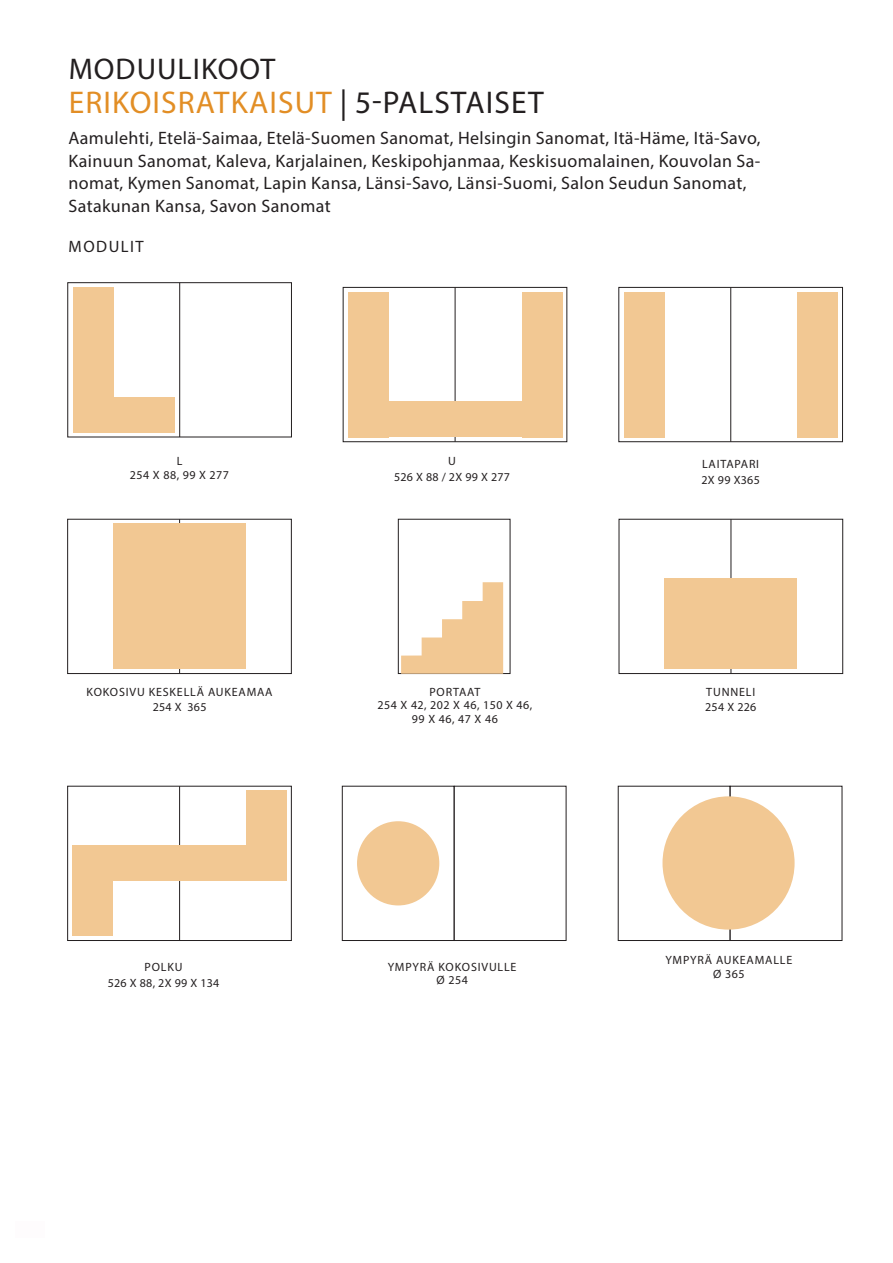
<style>
.page{position:relative;width:893px;height:1263px;background:#fff}
.page>*{position:absolute;margin:0;border:0;box-sizing:border-box;transform-origin:0 0}
.otsikko_900{font:31.5px "Myriad Pro";letter-spacing:.035em;color:#e28e25}
.otsikko_900-2{font:30px "Myriad Pro";letter-spacing:.035em;color:#231f20}
.ingressi{font:18px/22.5px "Myriad Pro";letter-spacing:.02em;color:#231f20}
.taulukko_otsikko{font:16.5px "Myriad Pro";letter-spacing:.09em;color:#231f20}
.modulikoot_yla{font:12px "Myriad Pro";letter-spacing:.07em;color:#231f20}
.modulikoot_millit{font:12px "Myriad Pro";letter-spacing:.02em;color:#231f20}
.modulikoot_yla-2{font:12px/13.5px "Myriad Pro";letter-spacing:.04em;color:#231f20;text-align:center}
.s1{color:#231f20}
</style>
<div class="page">
<div style="left:398px;top:519px;width:112px;height:155px;border:1px solid #231f20"></div>
<svg style="left:401px;top:582px;width:102px;height:92px"></svg>
<div style="left:342px;top:786px;width:112px;height:155px;border:1px solid #231f20"></div>
<div style="left:357px;top:821px;width:82px;height:84px;background:#f2c893;border-radius:50%"></div>
<div style="left:454px;top:786px;width:112px;height:155px;border:1px solid #231f20"></div>
<div style="left:730px;top:786px;width:112px;height:155px;border:1px solid #231f20"></div>
<div style="left:662px;top:796px;width:133px;height:134px;background:#f2c893;border-radius:50%"></div>
<div style="left:619px;top:519px;width:224px;height:155px;border:1px solid #231f20"></div>
<hr style="left:731px;top:519px;width:1px;height:154px;background:#231f20">
<div style="left:665px;top:578px;width:132px;height:91px;background:#f2c893"></div>
<div style="left:67px;top:519px;width:225px;height:155px;border:1px solid #231f20"></div>
<hr style="left:179px;top:519px;width:1px;height:154px;background:#231f20">
<div style="left:113px;top:524px;width:133px;height:145px;background:#f2c893"></div>
<div style="left:619px;top:287px;width:224px;height:155px;border:1px solid #231f20"></div>
<hr style="left:730px;top:287px;width:1px;height:155px;background:#231f20">
<div style="left:624px;top:292px;width:40px;height:145px;background:#f2c893"></div>
<div style="left:797px;top:292px;width:41px;height:145px;background:#f2c893"></div>
<div style="left:68px;top:282px;width:224px;height:155px;border:1px solid #231f20"></div>
<hr style="left:179px;top:283px;width:1px;height:154px;background:#231f20">
<div style="left:73px;top:287px;width:40px;height:146px;background:#f2c893"></div>
<div style="left:110px;top:397px;width:65px;height:36px;background:#f2c893"></div>
<div style="left:67px;top:786px;width:225px;height:155px;border:1px solid #231f20"></div>
<hr style="left:179px;top:786px;width:1px;height:154px;background:#231f20">
<div style="left:73px;top:863px;width:40px;height:73px;background:#f2c893"></div>
<div style="left:246px;top:791px;width:41px;height:72px;background:#f2c893"></div>
<div style="left:73px;top:845px;width:214px;height:36px;background:#f2c893"></div>
<div style="left:343px;top:287px;width:224px;height:155px;border:1px solid #231f20"></div>
<hr style="left:455px;top:287px;width:1px;height:155px;background:#231f20">
<div style="left:348px;top:292px;width:41px;height:145px;background:#f2c893"></div>
<div style="left:522px;top:292px;width:40px;height:145px;background:#f2c893"></div>
<div style="left:385px;top:401px;width:143px;height:36px;background:#f2c893"></div>
<p class="otsikko_900-2" style="left:69px;top:50px;width:208px">MODUULIKOOT</p>
<p class="otsikko_900" style="left:69px;top:83px;width:476px">ERIKOISRATKAISUT <span class="s1">| 5-PALSTAISET</span></p>
<p class="ingressi" style="left:68px;top:127px;width:694px">Aamulehti, Etelä-Saimaa, Etelä-Suomen Sanomat, Helsingin Sanomat, Itä-Häme, Itä-Savo, Kainuun Sanomat, Kaleva, Karjalainen, Keskipohjanmaa, Keskisuomalainen, Kouvolan Sa&shy;nomat, Kymen Sanomat, Lapin Kansa, Länsi-Savo, Länsi-Suomi, Salon Seudun Sanomat, Satakunan Kansa, Savon Sanomat</p>
<p class="taulukko_otsikko" style="left:69px;top:236px;width:77px">MODULIT</p>
<p class="modulikoot_yla" style="left:177px;top:454px;width:7px">L</p>
<p class="modulikoot_yla-2" style="left:130px;top:468px;width:101px">254 X 88, 99 X 277</p>
<p class="modulikoot_yla" style="left:448px;top:454px;width:9px">U</p>
<p class="modulikoot_millit" style="left:394px;top:469px;width:117px">526 X 88 / 2X 99 X 277</p>
<p class="modulikoot_yla" style="left:702px;top:457px;width:59px">LAITAPARI</p>
<p class="modulikoot_millit" style="left:701px;top:472px;width:60px">2X 99 X365</p>
<p class="modulikoot_yla" style="left:87px;top:684px;width:188px">KOKOSIVU KESKELLÄ AUKEAMAA</p>
<p class="modulikoot_millit" style="left:153px;top:700px;width:55px">254 X 365</p>
<p class="modulikoot_yla" style="left:429px;top:684px;width:53px">PORTAAT</p>
<p class="modulikoot_yla-2" style="left:377px;top:698px;width:156px">254 X 42, 202 X 46, 150 X 46,<br>99 X 46, 47 X 46</p>
<p class="modulikoot_yla" style="left:706px;top:684px;width:50px">TUNNELI</p>
<p class="modulikoot_millit" style="left:705px;top:700px;width:53px">254 X 226</p>
<p class="modulikoot_yla" style="left:145px;top:959px;width:39px">POLKU</p>
<p class="modulikoot_millit" style="left:108px;top:975px;width:113px">526 X 88, 2X 99 X 134</p>
<p class="modulikoot_yla" style="left:388px;top:959px;width:130px">YMPYRÄ KOKOSIVULLE</p>
<p class="modulikoot_yla" style="left:436px;top:973px;width:33px">Ø 254</p>
<p class="modulikoot_yla" style="left:665px;top:953px;width:128px">YMPYRÄ AUKEAMALLE</p>
<p class="modulikoot_yla" style="left:713px;top:966px;width:33px">Ø 365</p>
</div>
